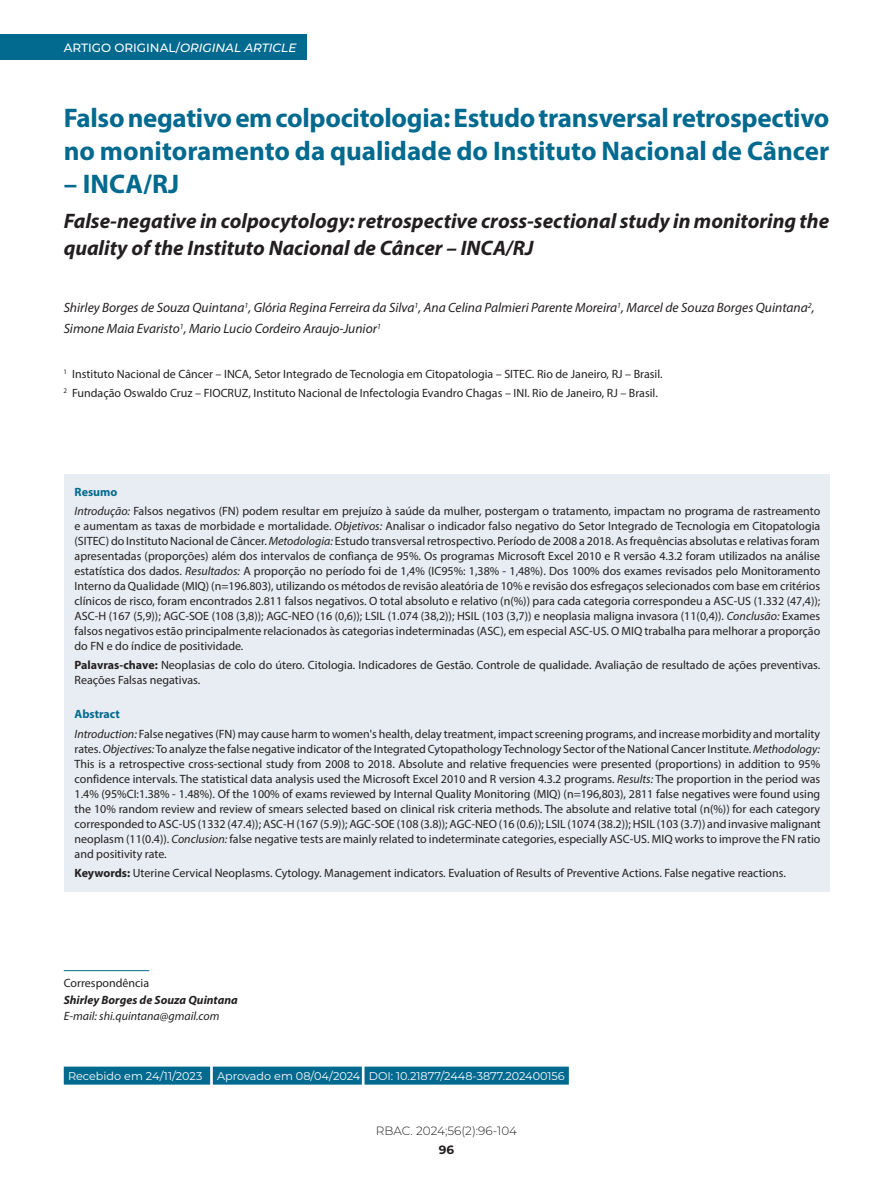
<style>
.page{position:relative;width:893px;height:1191px;background:#fff}
.page>*{position:absolute;margin:0;border:0;box-sizing:border-box;transform-origin:0 0}
.t1{font:700 27px/33px "Myriad Pro";letter-spacing:-.01em;color:#036a8f}
.t2{font:italic 700 21px/27px "Myriad Pro";color:#231f20}
.t3{font:italic 13.5px/21px "Myriad Pro";color:#231f20}
.t4{font:12px/15px "Myriad Pro";color:#231f20}
.t5{font:500 12px "Montserrat";color:#fff}
.t6{font:italic 12px "Myriad Pro";color:#231f20}
.t7{font:italic 700 12px "Myriad Pro";color:#231f20}
.t8{font:300 12px "Montserrat";color:#231f20}
.t9{font:700 12px "Montserrat";color:#231f20}
.t10{font:11.25px "Montserrat";color:#fff}
.s1{font-style:italic}
.s2{font-weight:700;color:#036a8f}
.s3{font-weight:700}
</style>
<div class="page">
<div style="left:64px;top:474px;width:765px;height:417px;background:#e7edf2"></div>
<div style="left:64px;top:1066px;width:146px;height:18px;background:#036a8f"></div>
<div style="left:213px;top:1066px;width:149px;height:18px;background:#036a8f"></div>
<div style="left:364px;top:1066px;width:205px;height:18px;background:#036a8f"></div>
<hr style="left:64px;top:970px;width:85px;height:1px;background:#036a8f">
<div style="left:0;top:34px;width:306px;height:25px;background:#036a8f"></div>
<p class="t5" style="left:64px;top:39px;width:234px">ARTIGO ORIGINAL/<span class="s1">ORIGINAL ARTICLE</span></p>
<h1 class="t1" style="left:64px;top:100px;width:767px">Falso negativo em colpocitologia: Estudo transversal retrospectivo no monitoramento da qualidade do Instituto Nacional de Câncer</h1>
<h1 class="t1" style="left:64px;top:166px;width:117px">– INCA/RJ</h1>
<h2 class="t2" style="left:64px;top:207px;width:767px">False-negative in colpocytology: retrospective cross-sectional study in monitoring the quality of the Instituto Nacional de Câncer – INCA/RJ</h2>
<p class="t3" style="left:64px;top:297px;width:752px">Shirley Borges de Souza Quintana<sup>1</sup>, Glória Regina Ferreira da Silva<sup>1</sup>, Ana Celina Palmieri Parente Moreira<sup>1</sup>, Marcel de Souza Borges Quintana<sup>2</sup>,<br>Simone Maia Evaristo<sup>1</sup>, Mario Lucio Cordeiro Araujo-Junior<sup>1</sup></p>
<p class="t4" style="left:64px;top:364px;width:600px;line-height:19.2px"><sup>1</sup> Instituto Nacional de Câncer – INCA, Setor Integrado de Tecnologia em Citopatologia – SITEC. Rio de Janeiro, RJ – Brasil.<br><sup>2</sup> Fundação Oswaldo Cruz – FIOCRUZ, Instituto Nacional de Infectologia Evandro Chagas – INI. Rio de Janeiro, RJ – Brasil.</p>
<p class="t4" style="left:75px;top:482px;width:747px;line-height:19.2px"><span class="s2">Resumo<br></span><span class="s1">Introdução:</span> Falsos negativos (FN) podem resultar em prejuízo à saúde da mulher, postergam o tratamento, impactam no programa de rastreamento</p>
<p class="t4" style="left:75px;top:518px;width:747px;text-align:justify">e aumentam as taxas de morbidade e mortalidade. <span class="s1">Objetivos:</span> Analisar o indicador falso negativo do Setor Integrado de Tecnologia em Citopatologia (SITEC) do Instituto Nacional de Câncer. <span class="s1">Metodologia:</span> Estudo transversal retrospectivo. Período de 2008 a 2018. As frequências absolutas e relativas foram apresentadas (proporções) além dos intervalos de confiança de 95%. Os programas Microsoft Excel 2010 e R versão 4.3.2 foram utilizados na análise estatística dos dados. <span class="s1">Resultados:</span> A proporção no período foi de 1,4% (IC95%: 1,38% - 1,48%). Dos 100% dos exames revisados pelo Monitoramento Interno da Qualidade (MIQ) (n=196.803), utilizando os métodos de revisão aleatória de 10% e revisão dos esfregaços selecionados com base em critérios clínicos de risco, foram encontrados 2.811 falsos negativos. O total absoluto e relativo (n(%)) para cada categoria correspondeu a ASC-US (1.332 (47,4)); ASC-H (167 (5,9)); AGC-SOE (108 (3,8)); AGC-NEO (16 (0,6)); LSIL (1.074 (38,2)); HSIL (103 (3,7)) e neoplasia maligna invasora (11(0,4)). <span class="s1">Conclusão:</span> Exames falsos negativos estão principalmente relacionados às categorias indeterminadas (ASC), em especial ASC-US. O MIQ trabalha para melhorar a proporção do FN e do índice de positividade.</p>
<p class="t4" style="left:75px;top:657px;width:747px"><span class="s3">Palavras-chave:</span> Neoplasias de colo do útero. Citologia. Indicadores de Gestão. Controle de qualidade. Avaliação de resultado de ações preventivas.<br>Reações Falsas negativas.</p>
<p class="t4" style="left:75px;top:704px;width:747px;line-height:19.2px"><span class="s2">Abstract<br></span><span class="s1">Introduction:</span> False negatives (FN) may cause harm to women's health, delay treatment, impact screening programs, and increase morbidity and mortality</p>
<p class="t4" style="left:75px;top:741px;width:748px;text-align:justify">rates. <span class="s1">Objectives:</span> To analyze the false negative indicator of the Integrated Cytopathology Technology Sector of the National Cancer Institute. <span class="s1">Methodology:<br></span>This is a retrospective cross-sectional study from 2008 to 2018. Absolute and relative frequencies were presented (proportions) in addition to 95% confidence intervals. The statistical data analysis used the Microsoft Excel 2010 and R version 4.3.2 programs. <span class="s1">Results:</span> The proportion in the period was 1.4% (95%CI:1.38% - 1.48%). Of the 100% of exams reviewed by Internal Quality Monitoring (MIQ) (n=196,803), 2811 false negatives were found using the 10% random review and review of smears selected based on clinical risk criteria methods. The absolute and relative total (n(%)) for each category corresponded to ASC-US (1332 (47.4)); ASC-H (167 (5.9)); AGC-SOE (108 (3.8)); AGC-NEO (16 (0.6)); LSIL (1074 (38.2)); HSIL (103 (3.7)) and invasive malignant neoplasm (11(0.4)). <span class="s1">Conclusion:</span> false negative tests are mainly related to indeterminate categories, especially ASC-US. MIQ works to improve the FN ratio and positivity rate.</p>
<p class="t4" style="left:75px;top:865px;width:713px"><span class="s3">Keywords:</span> Uterine Cervical Neoplasms. Cytology. Management indicators. Evaluation of Results of Preventive Actions. False negative reactions.</p>
<p class="t4" style="left:64px;top:975px;width:87px">Correspondência</p>
<p class="t7" style="left:64px;top:992px;width:176px">Shirley Borges de Souza Quintana</p>
<p class="t6" style="left:64px;top:1009px;width:157px">E-mail: shi.quintana@gmail.com</p>
<p class="t10" style="left:68px;top:1068px;width:136px">Recebido em 24/11/2023</p>
<p class="t10" style="left:217px;top:1068px;width:349px">Aprovado em 08/04/2024 DOI: 10.21877/2448-3877.202400156</p>
<p class="t8" style="left:376px;top:1122px;width:143px">RBAC. 2024;56(2):96-104</p>
<p class="t9" style="left:439px;top:1140px;width:17px">96</p>
</div>
